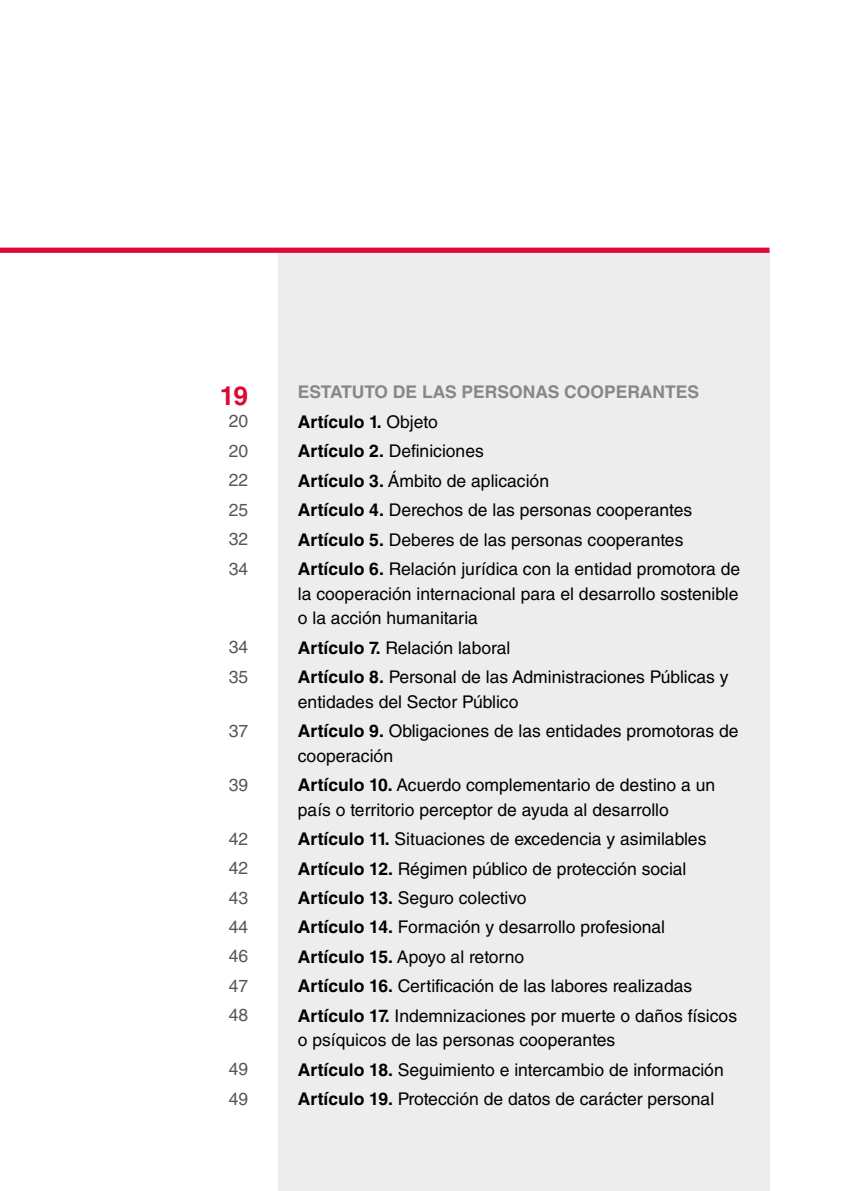
<style>
.page{position:relative;width:844px;height:1191px;background:#fff}
.page>*{position:absolute;margin:0;border:0;box-sizing:border-box;transform-origin:0 0}
.t1{font:700 26.25px "Helvetica LT Std";color:#dd0934}
.t2{font:17.5px/29.4px "Helvetica LT Std";color:#000}
.t3{font:17.5px/29.4px "Helvetica LT Std";color:#575756;text-align:justify}
.s1{font-weight:700;color:#878787}
.s2{font-weight:700}
</style>
<div class="page">
<div style="left:278px;top:250px;width:491px;height:941px;background:#ededed"></div>
<div style="left:0;top:248px;width:769px;height:5px;background:#dd0934"></div>
<h1 class="t1" style="left:220px;top:379px;width:30px">19</h1>
<p class="t3" style="left:229px;top:406px;width:21px">20<br>20<br>22<br>25<br>32<br>34</p>
<p class="t3" style="left:229px;top:632px;width:21px">34<br>35</p>
<p class="t3" style="left:229px;top:716px;width:21px">37</p>
<p class="t3" style="left:229px;top:769px;width:21px">39</p>
<p class="t3" style="left:229px;top:823px;width:21px">42<br>42<br>43<br>44<br>46<br>47<br>48</p>
<p class="t3" style="left:229px;top:1054px;width:21px">49<br>49</p>
<p class="t2" style="left:298px;top:377px;width:443px"><span class="s1">ESTATUTO DE LAS PERSONAS COOPERANTES </span><span class="s2">Artículo 1.</span> Objeto<br><span class="s2">Artículo 2.</span> Definiciones<br><span class="s2">Artículo 3.</span> Ámbito de aplicación<br><span class="s2">Artículo 4.</span> Derechos de las personas cooperantes <span class="s2">Artículo 5.</span> Deberes de las personas cooperantes <span class="s2">Artículo 6.</span> Relación jurídica con la entidad promotora de</p>
<p class="t2" style="left:298px;top:581px;width:442px;line-height:24.5px">la cooperación internacional para el desarrollo sostenible o la acción humanitaria</p>
<p class="t2" style="left:298px;top:633px;width:432px"><span class="s2">Artículo 7.</span> Relación laboral<br><span class="s2">Artículo 8.</span> Personal de las Administraciones Públicas y</p>
<p class="t2" style="left:298px;top:686px;width:442px">entidades del Sector Público<br><span class="s2">Artículo 9.</span> Obligaciones de las entidades promotoras de</p>
<p class="t2" style="left:298px;top:740px;width:419px">cooperación<br><span class="s2">Artículo 10.</span> Acuerdo complementario de destino a un</p>
<p class="t2" style="left:298px;top:794px;width:440px">país o territorio perceptor de ayuda al desarrollo <span class="s2">Artículo 11.</span> Situaciones de excedencia y asimilables <span class="s2">Artículo 12.</span> Régimen público de protección social <span class="s2">Artículo 13.</span> Seguro colectivo<br><span class="s2">Artículo 14.</span> Formación y desarrollo profesional<br><span class="s2">Artículo 15.</span> Apoyo al retorno<br><span class="s2">Artículo 16.</span> Certificación de las labores realizadas <span class="s2">Artículo 17.</span> Indemnizaciones por muerte o daños físicos</p>
<p class="t2" style="left:298px;top:1025px;width:427px">o psíquicos de las personas cooperantes<br><span class="s2">Artículo 18.</span> Seguimiento e intercambio de información<br><span class="s2">Artículo 19.</span> Protección de datos de carácter personal</p>
</div>
